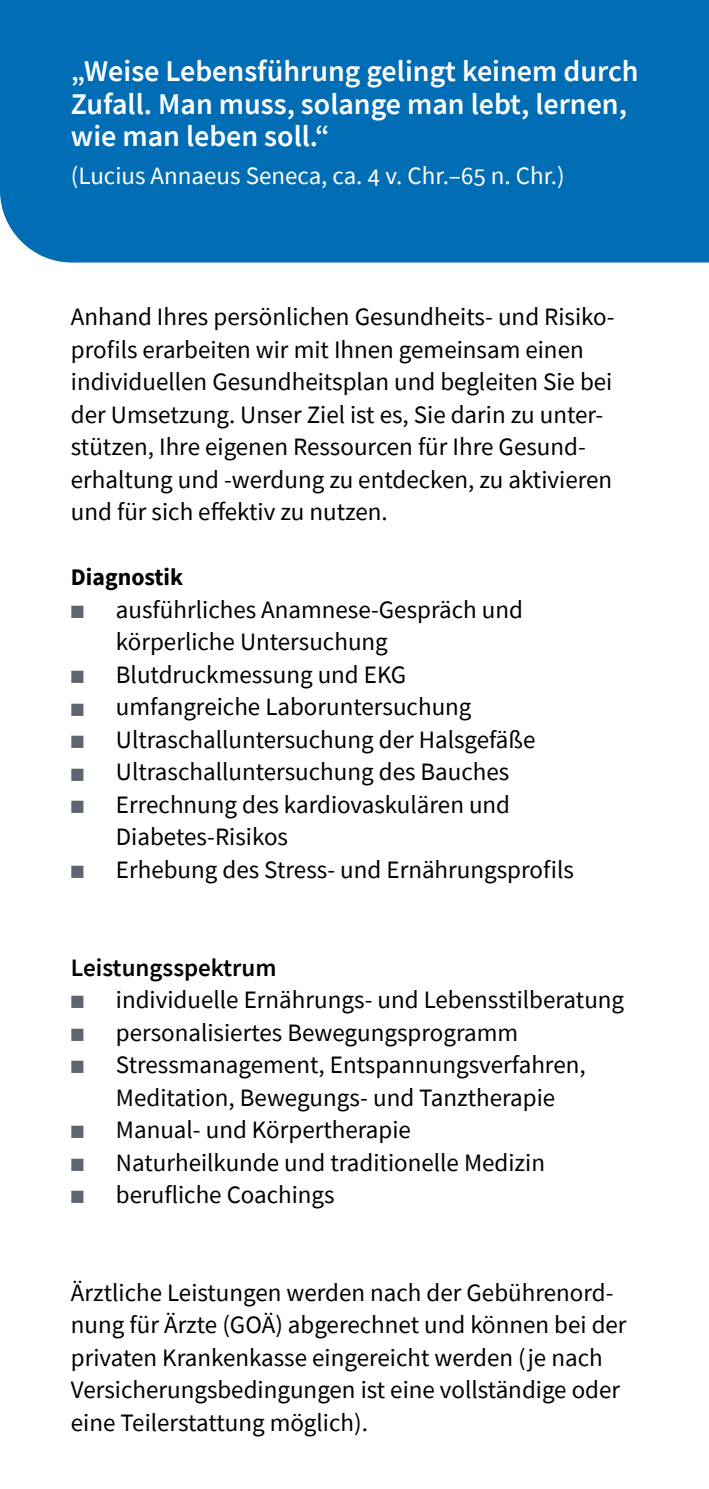
<style>
.page{position:relative;width:709px;height:1489px;background:#fff}
.page>*{position:absolute;margin:0;border:0;box-sizing:border-box;transform-origin:0 0}
.t1{font:600 30px/32.5px "Source Sans Pro";color:#fff}
.t2{font:25px/32.5px "Source Sans Pro";color:#000}
.t3{font:25px "Source Sans Pro";color:#fff}
.t4{font:600 25px "Source Sans Pro";color:#000}
.t5{font:700 23.75px "Source Sans Pro";color:#000}
.s1{font-size:15px;color:#5c6571}
</style>
<div class="page">
<div style="left:0;top:0;width:709px;height:262px;background:#006db5"></div>
<p class="t1" style="left:71px;top:55px;width:569px">„Weise Lebensführung gelingt keinem durch<br>Zufall. Man muss, solange man lebt, lernen, wie man leben soll.“</p>
<p class="t3" style="left:71px;top:160px;width:495px">(Lucius Annaeus Seneca, ca. 4 v. Chr.–65 n. Chr.)</p>
<p class="t2" style="left:71px;top:300px;width:545px">Anhand Ihres persönlichen Gesundheits- und Risiko&shy;profils erarbeiten wir mit Ihnen gemeinsam einen individuellen Gesundheitsplan und begleiten Sie bei der Umsetzung. Unser Ziel ist es, Sie darin zu unter&shy;stützen, Ihre eigenen Ressourcen für Ihre Gesund&shy;erhaltung und -werdung zu entdecken, zu aktivieren und für sich effektiv zu nutzen.</p>
<p class="t5" style="left:71px;top:561px;width:114px">Diagnostik</p>
<p class="t2" style="left:116px;top:593px;width:408px;text-indent:-45px"><span class="s1">■</span> ausführliches Anamnese-Gespräch und körperliche Untersuchung</p>
<p class="t2" style="left:71px;top:658px;width:337px"><span class="s1">■</span> Blutdruckmessung und EKG</p>
<p class="t2" style="left:71px;top:690px;width:402px"><span class="s1">■</span> umfangreiche Laboruntersuchung</p>
<p class="t2" style="left:71px;top:723px;width:466px"><span class="s1">■</span> Ultraschalluntersuchung der Halsgefäße</p>
<p class="t2" style="left:71px;top:755px;width:440px"><span class="s1">■</span> Ultraschalluntersuchung des Bauches</p>
<p class="t2" style="left:116px;top:788px;width:396px;text-indent:-45px"><span class="s1">■</span> Errechnung des kardiovaskulären und<br>Diabetes-Risikos</p>
<p class="t2" style="left:71px;top:853px;width:504px"><span class="s1">■</span> Erhebung des Stress- und Ernährungsprofils</p>
<p class="t4" style="left:71px;top:950px;width:207px">Leistungsspektrum</p>
<p class="t2" style="left:71px;top:983px;width:555px"><span class="s1">■</span> individuelle Ernährungs- und Lebensstilberatung</p>
<p class="t2" style="left:71px;top:1015px;width:449px"><span class="s1">■</span> personalisiertes Bewegungsprogramm</p>
<p class="t2" style="left:71px;top:1048px;width:516px;text-align:center"><span class="s1">■</span> Stressmanagement, Entspannungsverfahren,<br>Meditation, Bewegungs- und Tanztherapie</p>
<p class="t2" style="left:71px;top:1113px;width:341px"><span class="s1">■</span> Manual- und Körpertherapie</p>
<p class="t2" style="left:71px;top:1145px;width:475px"><span class="s1">■</span> Naturheilkunde und traditionelle Medizin</p>
<p class="t2" style="left:71px;top:1178px;width:265px"><span class="s1">■</span> berufliche Coachings</p>
<p class="t2" style="left:71px;top:1275px;width:557px">Ärztliche Leistungen werden nach der Gebührenord&shy;nung für Ärzte (GOÄ) abgerechnet und können bei der privaten Krankenkasse eingereicht werden (je nach Versicherungsbedingungen ist eine vollständige oder eine Teilerstattung möglich).</p>
</div>
